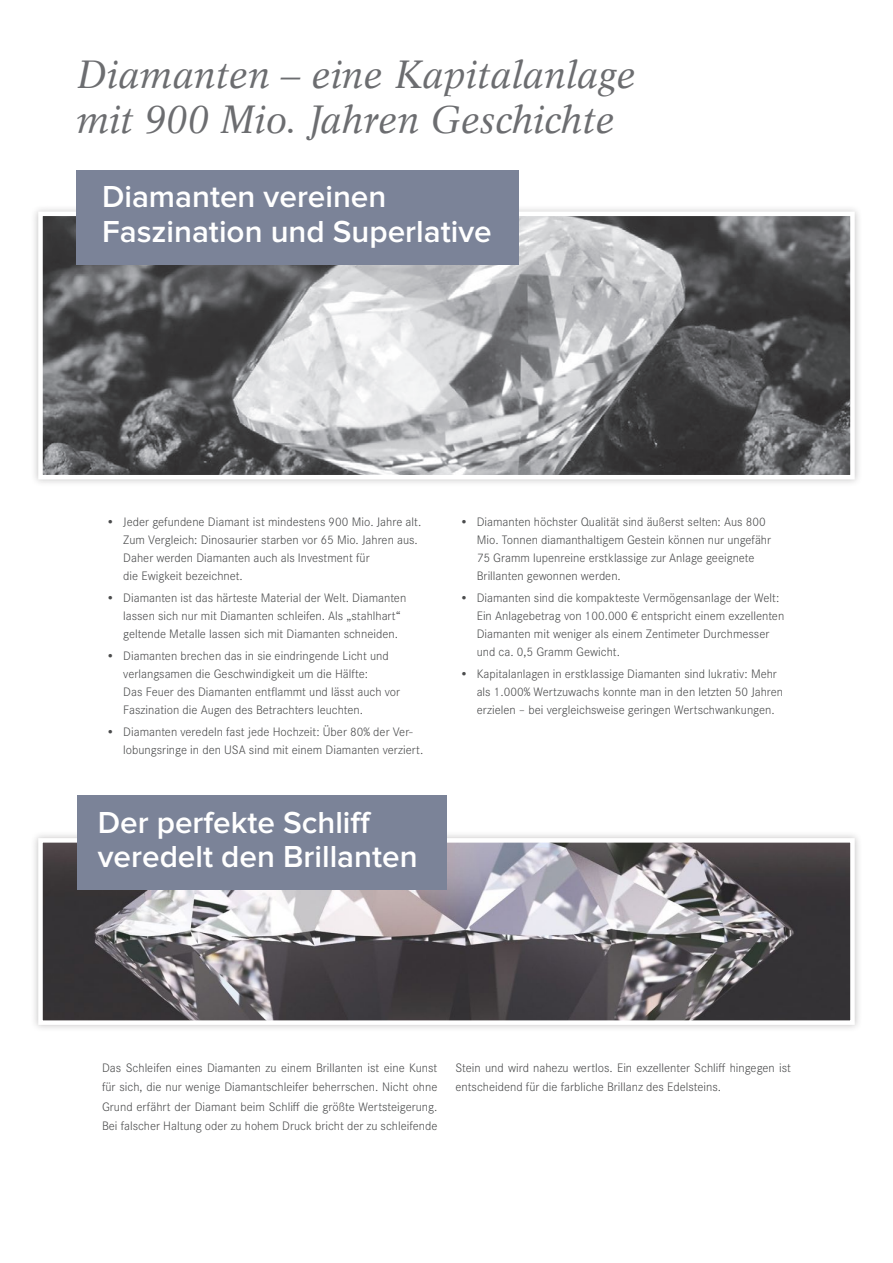
<style>
.page{position:relative;width:893px;height:1263px;background:#fff}
.page>*{position:absolute;margin:0;border:0;box-sizing:border-box;transform-origin:0 0}
.t1{font:italic 39.15px/44.8px "Rotation LT";color:#6c6d70}
.t2{font:600 31.5px/34.5px "Proxima Nova";color:#fff}
.t3{font:300 12.75px/18px "Corporate S";color:#4b4c4d}
</style>
<div class="page">
<div style="left:31px;top:204px;width:831px;height:283px;background:#231f20;opacity:.26"></div>
<img style="left:43px;top:217px;width:807px;height:257px">
<div style="left:38px;top:212px;width:817px;height:267px;border:4px solid #fff"></div>
<div style="left:31px;top:830px;width:831px;height:202px;background:#231f20;opacity:.26"></div>
<img style="left:43px;top:843px;width:807px;height:177px">
<div style="left:38px;top:838px;width:817px;height:187px;border:4px solid #fff"></div>
<div style="left:77px;top:170px;width:442px;height:94px;background:#7b8398"></div>
<div style="left:77px;top:795px;width:369px;height:94px;background:#7b8398"></div>
<h1 class="t1" style="left:77px;top:53px;width:560px">Diamanten – eine Kapitalanlage mit 900 Mio. Jahren Geschichte</h1>
<h2 class="t2" style="left:102px;top:181px;width:391px">Diamanten vereinen<br>Faszination und Superlative</h2>
<p class="t3" style="left:123px;top:512px;width:299px;text-indent:-17px">• Jeder gefundene Diamant ist mindestens 900 Mio. Jahre alt.<br>Zum Vergleich: Dinosaurier starben vor 65 Mio. Jahren aus.<br>Daher werden Diamanten auch als Investment für<br>die Ewigkeit bezeichnet.</p>
<p class="t3" style="left:123px;top:588px;width:284px;text-indent:-17px">• Diamanten ist das härteste Material der Welt. Diamanten lassen sich nur mit Diamanten schleifen. Als „stahlhart“ geltende Metalle lassen sich mit Diamanten schneiden.</p>
<p class="t3" style="left:123px;top:646px;width:278px;text-indent:-17px">• Diamanten brechen das in sie eindringende Licht und verlangsamen die Geschwindigkeit um die Hälfte:<br>Das Feuer des Diamanten entflammt und lässt auch vor Faszination die Augen des Betrachters leuchten.</p>
<p class="t3" style="left:123px;top:723px;width:301px;text-indent:-17px">• Diamanten veredeln fast jede Hochzeit: Über 80% der Ver&shy;lobungsringe in den USA sind mit einem Diamanten verziert.</p>
<h2 class="t2" style="left:98px;top:806px;width:321px">Der perfekte Schliff veredelt den Brillanten</h2>
<p class="t3" style="left:477px;top:512px;width:296px;text-indent:-17px">• Diamanten höchster Qualität sind äußerst selten: Aus 800<br>Mio. Tonnen diamanthaltigem Gestein können nur ungefähr 75 Gramm lupenreine erstklassige zur Anlage geeignete Brillanten gewonnen werden.</p>
<p class="t3" style="left:477px;top:588px;width:309px;text-indent:-17px">• Diamanten sind die kompakteste Vermögensanlage der Welt:<br>Ein Anlagebetrag von 100.000 € entspricht einem exzellenten Diamanten mit weniger als einem Zentimeter Durchmesser und ca. 0,5 Gramm Gewicht.</p>
<p class="t3" style="left:477px;top:664px;width:308px;text-indent:-17px">• Kapitalanlagen in erstklassige Diamanten sind lukrativ: Mehr als 1.000% Wertzuwachs konnte man in den letzten 50 Jahren erzielen – bei vergleichsweise geringen Wertschwankungen.</p>
<p class="t3" style="left:102px;top:1057px;width:337px;line-height:19.5px;text-align:justify">Das Schleifen eines Diamanten zu einem Brillanten ist eine Kunst für sich, die nur wenige Diamantschleifer beherrschen. Nicht ohne Grund erfährt der Diamant beim Schliff die größte Wertsteigerung.<br>Bei falscher Haltung oder zu hohem Druck bricht der zu schleifende</p>
<p class="t3" style="left:455px;top:1057px;width:337px;line-height:19.5px">Stein und wird nahezu wertlos. Ein exzellenter Schliff hingegen ist entscheidend für die farbliche Brillanz des Edelsteins.</p>
</div>
